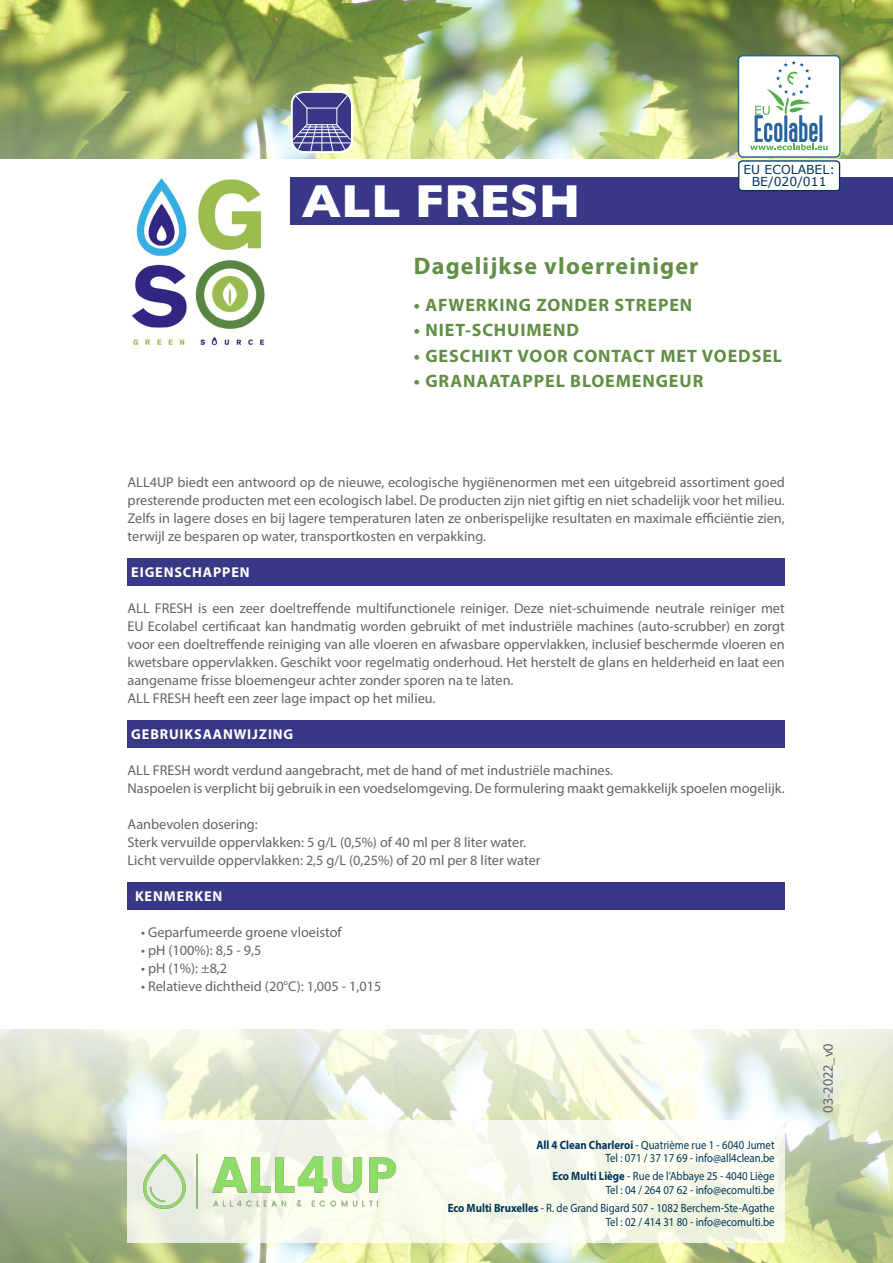
<style>
.page{position:relative;width:893px;height:1263px;background:#fff}
.page>*{position:absolute;margin:0;border:0;box-sizing:border-box;transform-origin:0 0}
.t1{font:700 47.1px "Gill Sans";color:#fff}
.t2{font:700 24px "Myriad Pro";letter-spacing:.05em;color:#628e45}
.t3{font:700 18px "Myriad Pro";letter-spacing:.05em;color:#628e45}
.t4{font:14.25px/18px "Myriad Pro";color:#636466}
.t5{font:700 14.25px "Myriad Pro";letter-spacing:.06em;color:#fff}
.t6{font:12.45px/12.5px "Verdana";color:#003556;text-align:center}
.t7{font:12px/13.5px "Myriad Pro";color:#003556;text-align:right;scale:.9 1}
.s1{font-weight:700}
</style>
<div class="page">
<img style="left:0;top:0;width:893px;height:158px">
<img style="left:0;top:1029px;width:893px;height:234px">
<svg style="left:128px;top:1120px;width:657px;height:123px;fill:#fafced"></svg>
<div style="left:292px;top:92px;width:60px;height:60px;background:#393886;border-radius:13px"></div>
<div style="left:291px;top:91px;width:62px;height:62px;border:2px solid #fff;border-radius:13px"></div>
<svg style="left:336px;top:94px;width:13px;height:16px"></svg>
<svg style="left:295px;top:95px;width:13px;height:14px"></svg>
<svg style="left:292px;top:123px;width:60px;height:29px"></svg>
<img style="left:135px;top:1139px;width:270px;height:78px">
<div style="left:128px;top:559px;width:657px;height:27px;background:#393886"></div>
<div style="left:128px;top:720px;width:657px;height:27px;background:#393886"></div>
<div style="left:128px;top:882px;width:657px;height:27px;background:#393886"></div>
<div style="left:290px;top:178px;width:603px;height:47px;background:#393886"></div>
<img style="left:131px;top:178px;width:135px;height:168px">
<svg style="left:737px;top:55px;width:104px;height:137px"></svg>
<h1 class="t1" style="left:302px;top:164px;width:280px">ALL FRESH</h1>
<h2 class="t2" style="left:414px;top:250px;width:286px">Dagelijkse vloerreiniger</h2>
<p class="t6" style="left:743px;top:163px;width:93px">EU ECOLABEL:<br>BE/020/011</p>
<p class="t3" style="left:414px;top:293px;width:280px">• AFWERKING ZONDER STREPEN</p>
<p class="t3" style="left:414px;top:319px;width:167px">• NIET-SCHUIMEND</p>
<p class="t3" style="left:414px;top:344px;width:370px">• GESCHIKT VOOR CONTACT MET VOEDSEL</p>
<p class="t3" style="left:414px;top:370px;width:291px">• GRANAATAPPEL BLOEMENGEUR</p>
<p class="t4" style="left:128px;top:473px;width:659px;text-align:justify">ALL4UP biedt een antwoord op de nieuwe, ecologische hygiënenormen met een uitgebreid assortiment goed presterende producten met een ecologisch label. De producten zijn niet giftig en niet schadelijk voor het milieu.<br>Zelfs in lagere doses en bij lagere temperaturen laten ze onberispelijke resultaten en maximale efficiëntie zien, terwijl ze besparen op water, transportkosten en verpakking.</p>
<p class="t5" style="left:131px;top:562px;width:120px">EIGENSCHAPPEN</p>
<p class="t4" style="left:128px;top:599px;width:659px">ALL FRESH is een zeer doeltreffende multifunctionele reiniger. Deze niet-schuimende neutrale reiniger met EU Ecolabel certificaat kan handmatig worden gebruikt of met industriële machines (auto-scrubber) en zorgt voor een doeltreffende reiniging van alle vloeren en afwasbare oppervlakken, inclusief beschermde vloeren en kwetsbare oppervlakken. Geschikt voor regelmatig onderhoud. Het herstelt de glans en helderheid en laat een aangename frisse bloemengeur achter zonder sporen na te laten.<br>ALL FRESH heeft een zeer lage impact op het milieu.</p>
<p class="t5" style="left:131px;top:724px;width:164px">GEBRUIKSAANWIJZING</p>
<p class="t4" style="left:128px;top:761px;width:659px">ALL FRESH wordt verdund aangebracht, met de hand of met industriële machines.<br>Naspoelen is verplicht bij gebruik in een voedselomgeving. De formulering maakt gemakkelijk spoelen mogelijk.</p>
<p class="t4" style="left:128px;top:815px;width:414px">Aanbevolen dosering:<br>Sterk vervuilde oppervlakken: 5 g/L (0,5%) of 40 ml per 8 liter water.<br>Licht vervuilde oppervlakken: 2,5 g/L (0,25%) of 20 ml per 8 liter water</p>
<p class="t5" style="left:135px;top:886px;width:89px">KENMERKEN</p>
<p class="t4" style="left:141px;top:923px;width:202px">• Geparfumeerde groene vloeistof</p>
<p class="t4" style="left:141px;top:941px;width:122px">• pH (100%): 8,5 - 9,5</p>
<p class="t4" style="left:141px;top:959px;width:88px">• pH (1%): ±8,2</p>
<p class="t4" style="left:141px;top:977px;width:242px">• Relatieve dichtheid (20°C): 1,005 - 1,015</p>
<p class="t7" style="left:536px;top:1137px;width:266px"><span class="s1">All 4 Clean Charleroi</span> - Quatrième rue 1 - 6040 Jumet<br>Tel : 071 / 37 17 69 - info@all4clean.be</p>
<p class="t7" style="left:552px;top:1169px;width:248px"><span class="s1">Eco Multi Liège</span> - Rue de l’Abbaye 25 - 4040 Liège<br>Tel : 04 / 264 07 62 - info@ecomulti.be</p>
<p class="t7" style="left:448px;top:1201px;width:365px"><span class="s1">Eco Multi Bruxelles</span> - R. de Grand Bigard 507 - 1082 Berchem-Ste-Agathe<br>Tel : 02 / 414 31 80 - info@ecomulti.be</p>
<p class="t4" style="left:819px;top:1113px;width:71px;rotate:-90deg">03-2022_v0</p>
</div>
